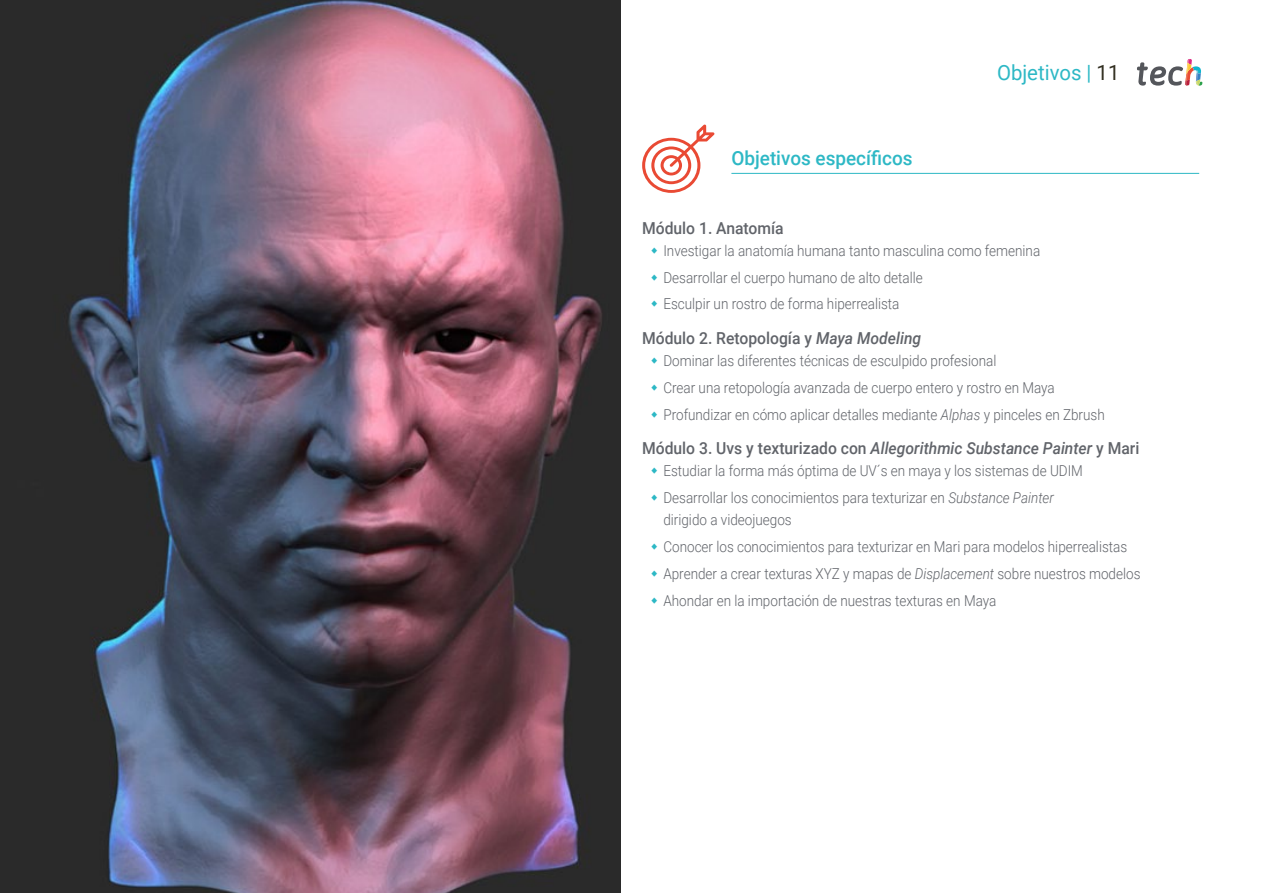
<style>
.page{position:relative;width:1263px;height:893px;background:#fff}
.page>*{position:absolute;margin:0;border:0;box-sizing:border-box;transform-origin:0 0}
.t1{font:21px "Roboto";color:#2db8c5}
.t2{font:500 19.5px "Roboto";color:#2db8c5}
.t3{font:500 16.5px "Roboto";color:#61646a;scale:.95 1}
.t4{font:300 15px/26.7px "Roboto";color:#61646a;scale:.9 1}
.s1{color:#312e20}
.s2{font-style:italic}
</style>
<div class="page">
<hr style="left:731px;top:173px;width:468px;height:1px;background:#2db8c5">
<svg style="left:642px;top:124px;width:72px;height:69px"></svg>
<img style="left:0;top:0;width:621px;height:893px">
<svg style="left:1137px;top:59px;width:65px;height:27px"></svg>
<h2 class="t2" style="left:731px;top:144px;width:183px">Objetivos específicos</h2>
<h1 class="t1" style="left:997px;top:57px;width:124px">Objetivos | <span class="s1">11</span></h1>
<p class="t3" style="left:642px;top:216px;width:151px">Módulo 1. Anatomía</p>
<p class="t4" style="left:663px;top:237px;width:420px">Investigar la anatomía humana tanto masculina como femenina<br>Desarrollar el cuerpo humano de alto detalle<br>Esculpir un rostro de forma hiperrealista</p>
<p class="t3" style="left:642px;top:326px;width:295px">Módulo 2. Retopología y <span class="s2">Maya Modeling</span></p>
<p class="t4" style="left:663px;top:347px;width:492px">Dominar las diferentes técnicas de esculpido profesional<br>Crear una retopología avanzada de cuerpo entero y rostro en Maya<br>Profundizar en cómo aplicar detalles mediante <span class="s2">Alphas</span> y pinceles en Zbrush</p>
<p class="t3" style="left:642px;top:436px;width:525px">Módulo 3. Uvs y texturizado con <span class="s2">Allegorithmic Substance Painter</span> y Mari</p>
<p class="t4" style="left:663px;top:457px;width:468px">Estudiar la forma más óptima de UV´s en maya y los sistemas de UDIM<br>Desarrollar los conocimientos para texturizar en <span class="s2">Substance Painter</span></p>
<p class="t4" style="left:663px;top:506px;width:532px">dirigido a videojuegos<br>Conocer los conocimientos para texturizar en Mari para modelos hiperrealistas Aprender a crear texturas XYZ y mapas de <span class="s2">Displacement</span> sobre nuestros modelos Ahondar en la importación de nuestras texturas en Maya</p>
</div>
